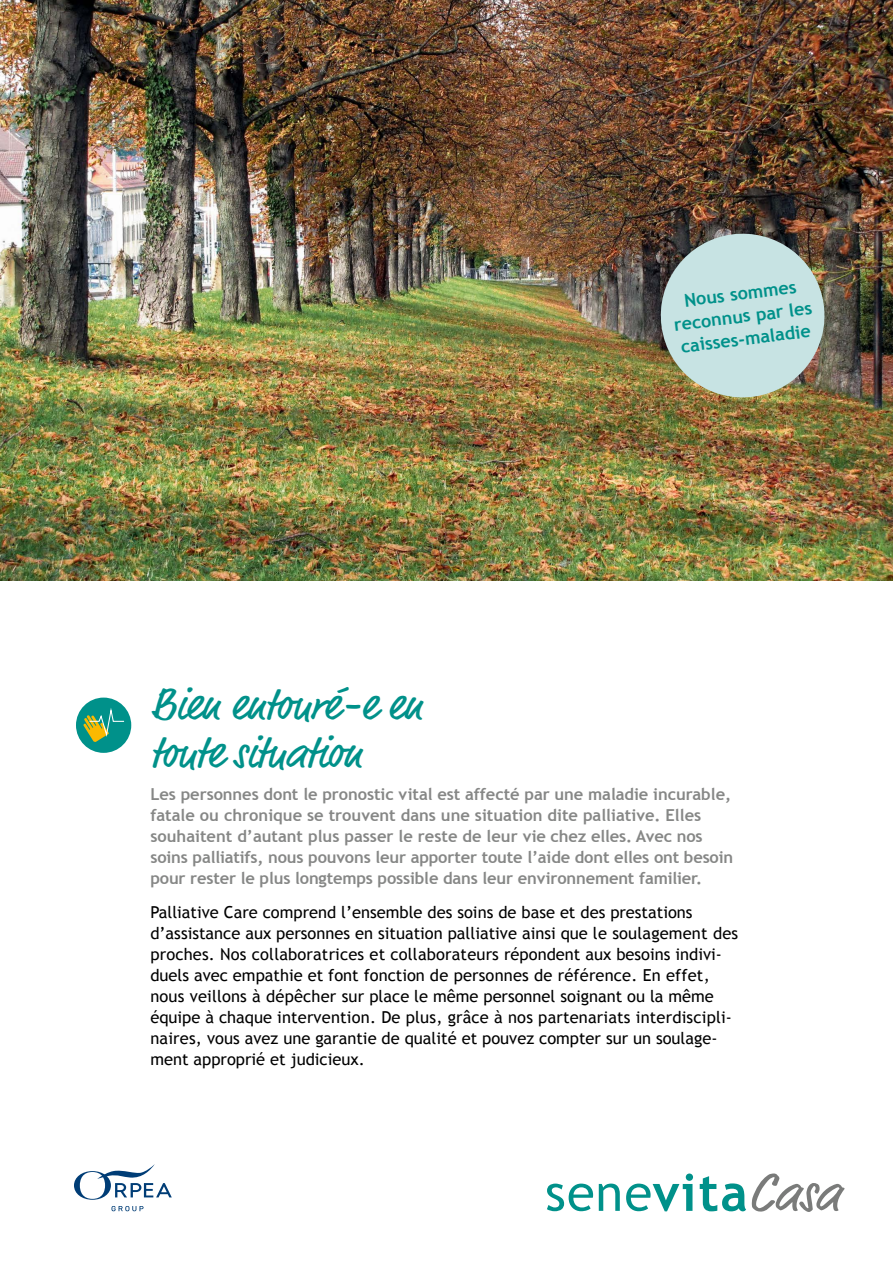
<style>
.page{position:relative;width:893px;height:1263px;background:#fff}
.page>*{position:absolute;margin:0;border:0;box-sizing:border-box;transform-origin:0 0}
.t1{font:45px/48px "Market OT";letter-spacing:-.01em;color:#00918a}
.t2{font:700 18px/22.5px "Trebuchet MS";color:#00918a;text-align:center}
.t3{font:16.5px/21px "Trebuchet MS";color:#000}
.t4{font:700 16.5px/21px "Trebuchet MS";letter-spacing:-.005em;color:#868786}
</style>
<div class="page">
<img style="left:0;top:0;width:893px;height:580px">
<img style="left:655px;top:228px;width:175px;height:175px">
<div style="left:76px;top:698px;width:55px;height:55px;background:#00918a;border-radius:50%"></div>
<svg style="left:83px;top:705px;width:42px;height:37px"></svg>
<svg style="left:547px;top:1183px;width:46px;height:28px"></svg>
<svg style="left:599px;top:1183px;width:21px;height:28px"></svg>
<svg style="left:626px;top:1173px;width:67px;height:38px"></svg>
<svg style="left:700px;top:1176px;width:46px;height:35px"></svg>
<svg style="left:752px;top:1173px;width:92px;height:39px"></svg>
<svg style="left:74px;top:1164px;width:98px;height:36px"></svg>
<svg style="left:111px;top:1206px;width:33px;height:5px"></svg>
<p class="t2" style="left:670px;top:291px;width:141px;rotate:-7deg">Nous sommes reconnus par les caisses-maladie</p>
<h1 class="t1" style="left:150px;top:684px;width:274px">Bien entouré-e en toute situation</h1>
<p class="t4" style="left:150px;top:784px;width:584px">Les personnes dont le pronostic vital est affecté par une maladie incurable, fatale ou chronique se trouvent dans une situation dite palliative. Elles souhaitent d’autant plus passer le reste de leur vie chez elles. Avec nos soins palliatifs, nous pouvons leur apporter toute l’aide dont elles ont besoin pour rester le plus longtemps possible dans leur environnement familier.</p>
<p class="t3" style="left:150px;top:902px;width:589px">Palliative Care comprend l’ensemble des soins de base et des prestations d’assistance aux personnes en situation palliative ainsi que le soulagement des proches. Nos collaboratrices et collaborateurs répondent aux besoins indivi&shy;duels avec empathie et font fonction de personnes de référence. En effet, nous veillons à dépêcher sur place le même personnel soignant ou la même équipe à chaque intervention. De plus, grâce à nos partenariats interdiscipli&shy;naires, vous avez une garantie de qualité et pouvez compter sur un soulage&shy;ment approprié et judicieux.</p>
</div>
